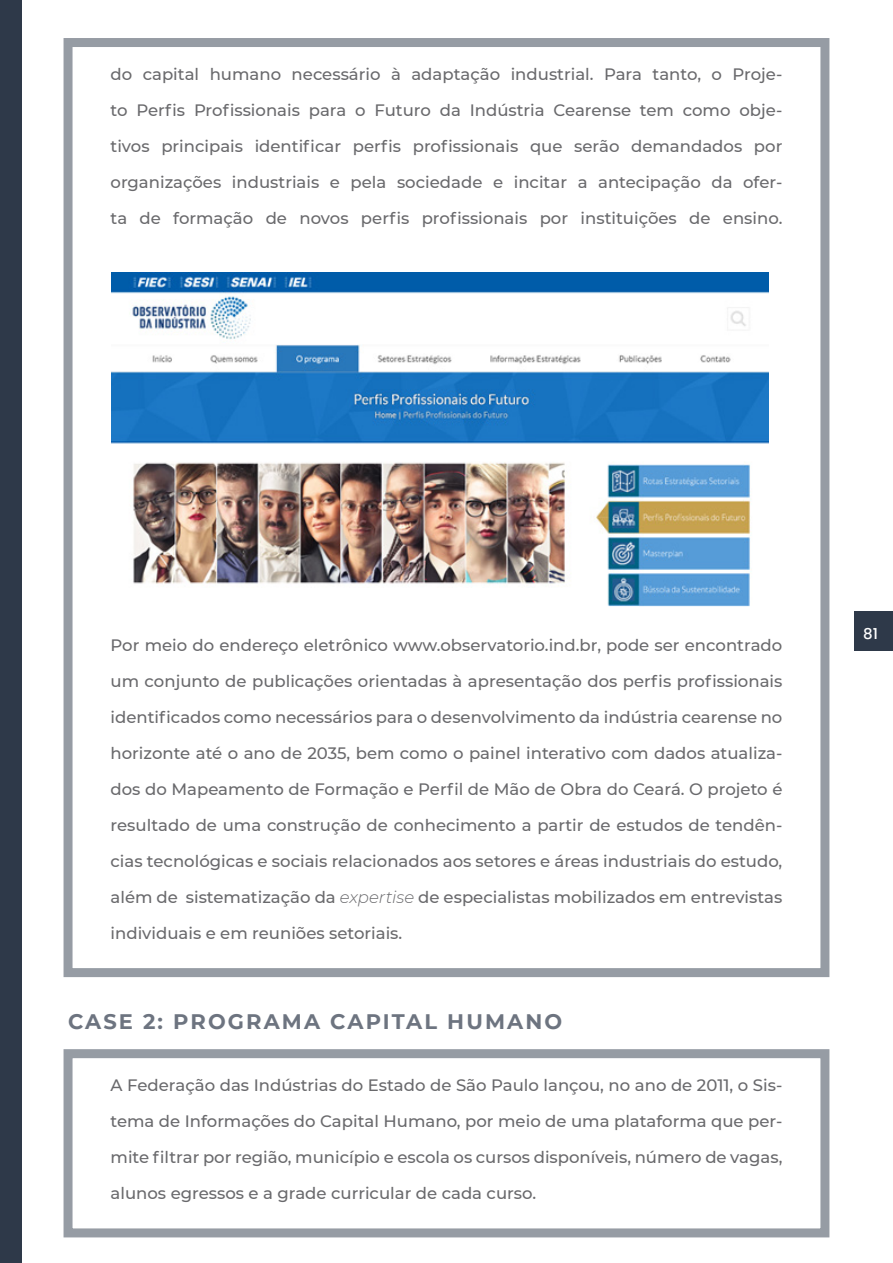
<style>
.page{position:relative;width:893px;height:1263px;background:#fff}
.page>*{position:absolute;margin:0;border:0;box-sizing:border-box;transform-origin:0 0}
.titulo-case{font:700 21px "Montserrat";letter-spacing:.1em;color:#6d7480}
.box-case{font:500 16.5px/36px "Montserrat";color:#69696c;text-align:justify}
.t1{font:500 15px "Poppins";color:#fff}
.s1{font-weight:300;font-style:italic}
</style>
<div class="page">
<div style="left:855px;top:611px;width:38px;height:40px;background:#2e3949"></div>
<div style="left:0;top:0;width:21px;height:1263px;background:#2e3949"></div>
<div style="left:64px;top:38px;width:765px;height:939px;border:9px solid #969ca4"></div>
<div style="left:64px;top:1049px;width:765px;height:188px;border:9px solid #969ca4"></div>
<img style="left:111px;top:272px;width:658px;height:334px">
<p class="box-case" style="left:111px;top:55px;width:673px">do capital humano necessário à adaptação industrial. Para tanto, o Proje&shy;to Perfis Profissionais para o Futuro da Indústria Cearense tem como obje&shy;tivos principais identificar perfis profissionais que serão demandados por organizações industriais e pela sociedade e incitar a antecipação da ofer&shy;ta de formação de novos perfis profissionais por instituições de ensino.</p>
<p class="box-case" style="left:111px;top:626px;width:673px">Por meio do endereço eletrônico www.observatorio.ind.br, pode ser encontrado um conjunto de publicações orientadas à apresentação dos perfis profissionais identificados como necessários para o desenvolvimento da indústria cearense no horizonte até o ano de 2035, bem como o painel interativo com dados atualiza&shy;dos do Mapeamento de Formação e Perfil de Mão de Obra do Ceará. O projeto é resultado de uma construção de conhecimento a partir de estudos de tendên&shy;cias tecnológicas e sociais relacionados aos setores e áreas industriais do estudo, além de sistematização da <span class="s1">expertise</span> de especialistas mobilizados em entrevistas individuais e em reuniões setoriais.</p>
<p class="titulo-case" style="left:68px;top:1007px;width:496px">CASE 2: PROGRAMA CAPITAL HUMANO</p>
<p class="box-case" style="left:111px;top:1066px;width:673px">A Federação das Indústrias do Estado de São Paulo lançou, no ano de 2011, o Sis&shy;tema de Informações do Capital Humano, por meio de uma plataforma que per&shy;mite filtrar por região, município e escola os cursos disponíveis, número de vagas, alunos egressos e a grade curricular de cada curso.</p>
<p class="t1" style="left:863px;top:625px;width:16px">81</p>
</div>
